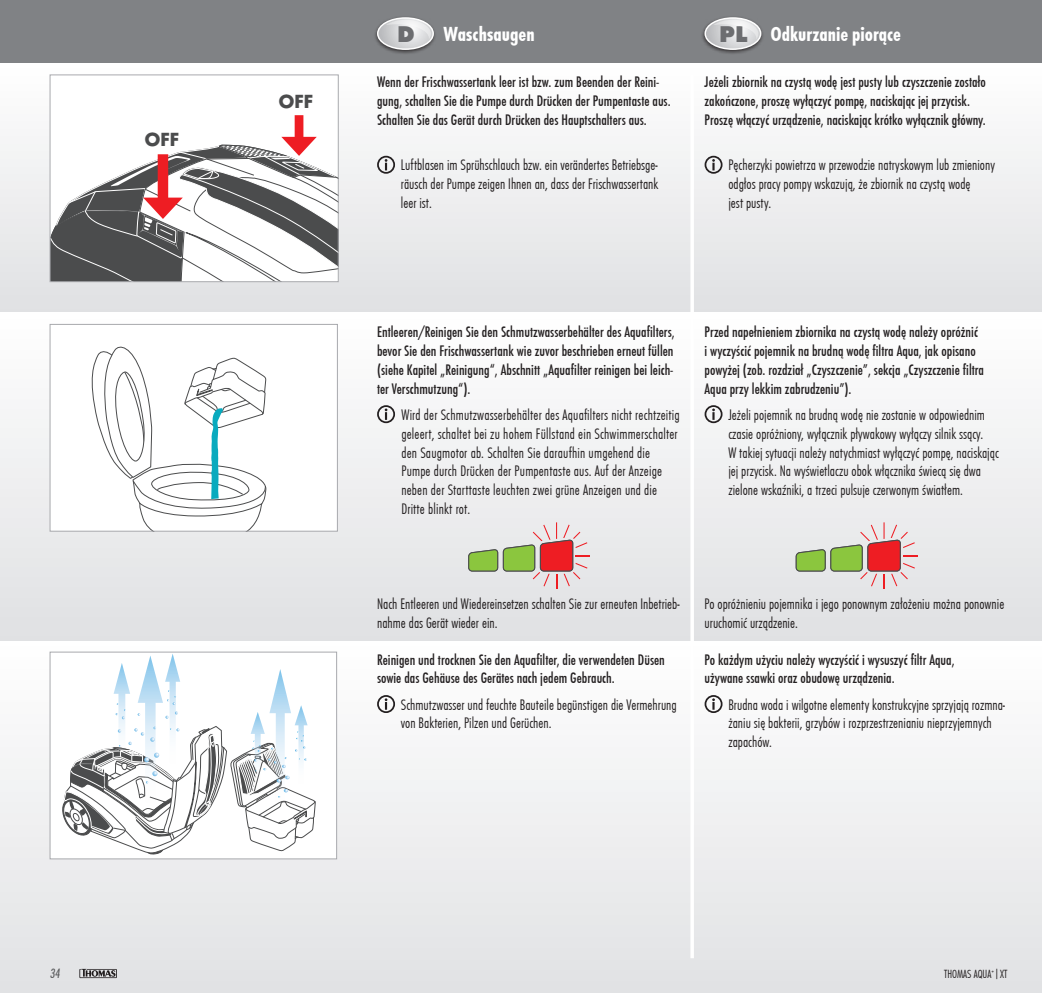
<style>
.page{position:relative;width:1042px;height:993px;background:#fff}
.page>*{position:absolute;margin:0;border:0;box-sizing:border-box;transform-origin:0 0}
.t1{font:800 23.62px "Function";color:#6c6d70}
.t2{font:700 21px "Futura Con";color:#fff}
.t3{font:700 17.5px "Futura Std";color:#4b4c4d}
.t4{font:300 15.75px/18.9px "Futura Con";color:#231f20}
.t5{font:500 15.75px/18.9px "Futura Con";color:#231f20}
.t6{font:14px "Futura Con Boo Obl";color:#57585a}
.t7{font:300 12.25px "Futura Con";color:#231f20}
</style>
<div class="page">
<div style="left:0;top:0;width:1042px;height:63px;background:#808285"></div>
<div style="left:0;top:640px;width:1042px;height:352px;background:linear-gradient(to bottom,#fffffe,#e1e2e4)"></div>
<div style="left:0;top:63px;width:1042px;height:250px;background:linear-gradient(to bottom,#fff,#e0e1e3)"></div>
<div style="left:0;top:313px;width:1042px;height:327px;background:linear-gradient(to bottom,#fffffe,#dfe1e3)"></div>
<div style="left:377px;top:156px;width:18px;height:18px;border:2px solid #231f20;border-radius:50%"></div>
<svg style="left:385px;top:159px;width:2px;height:11px"></svg>
<div style="left:704px;top:156px;width:18px;height:18px;border:2px solid #231f20;border-radius:50%"></div>
<svg style="left:712px;top:159px;width:3px;height:11px"></svg>
<div style="left:377px;top:405px;width:18px;height:18px;border:2px solid #231f20;border-radius:50%"></div>
<svg style="left:385px;top:408px;width:2px;height:12px"></svg>
<svg style="left:468px;top:522px;width:122px;height:66px;background:#d2c0ad"></svg>
<div style="left:377px;top:694px;width:18px;height:18px;border:2px solid #231f20;border-radius:50%"></div>
<svg style="left:385px;top:698px;width:2px;height:11px"></svg>
<div style="left:704px;top:405px;width:18px;height:18px;border:2px solid #231f20;border-radius:50%"></div>
<svg style="left:712px;top:408px;width:3px;height:12px"></svg>
<svg style="left:795px;top:522px;width:122px;height:66px;background:#d3c0ae"></svg>
<div style="left:704px;top:694px;width:18px;height:18px;border:2px solid #231f20;border-radius:50%"></div>
<svg style="left:712px;top:698px;width:3px;height:11px"></svg>
<div style="left:373px;top:15px;width:64px;height:40px;background:#231f20;opacity:.75"></div>
<div style="left:377px;top:17px;width:57px;height:33px;border:1px solid #fff;border-radius:50%"></div>
<svg style="left:378px;top:18px;width:55px;height:31px;background:#cdced0"></svg>
<div style="left:701px;top:15px;width:63px;height:40px;background:#231f20;opacity:.75"></div>
<div style="left:704px;top:17px;width:57px;height:33px;border:1px solid #fff;border-radius:50%"></div>
<svg style="left:705px;top:18px;width:55px;height:31px;background:#cdcecf"></svg>
<div style="left:50px;top:324px;width:287px;height:207px;background:#fff"></div>
<svg style="left:91px;top:346px;width:176px;height:183px"></svg>
<div style="left:50px;top:324px;width:288px;height:207px;border:1px solid #a8a9ad"></div>
<div style="left:50px;top:652px;width:287px;height:206px;background:#fff"></div>
<svg style="left:62px;top:654px;width:253px;height:200px"></svg>
<div style="left:50px;top:651px;width:287px;height:208px;border:1px solid #a8a9ad"></div>
<div style="left:50px;top:75px;width:288px;height:206px;background:#fff"></div>
<div style="left:50px;top:74px;width:289px;height:208px;border:1px solid #a8a9ad"></div>
<div style="left:295px;top:115px;width:8px;height:29px;background:#ee1d23"></div>
<svg style="left:50px;top:134px;width:288px;height:147px"></svg>
<hr style="left:690px;top:74px;width:4px;height:883px;background:#fff">
<svg style="left:79px;top:968px;width:38px;height:9px"></svg>
<p class="t3" style="left:145px;top:127px;width:36px">OFF</p>
<p class="t3" style="left:279px;top:89px;width:36px">OFF</p>
<h2 class="t2" style="left:770px;top:19px;width:132px">Odkurzanie piorące</h2>
<p class="t5" style="left:704px;top:72px;width:283px">Jeżeli zbiornik na czystą wodę jest pusty lub czyszczenie zostało zakończone, proszę wyłączyć pompę, naciskając jej przycisk.<br>Proszę włączyć urządzenie, naciskając krótko wyłącznik główny.</p>
<p class="t4" style="left:728px;top:155px;width:268px">Pęcherzyki powietrza w przewodzie natryskowym lub zmieniony odgłos pracy pompy wskazują, że zbiornik na czystą wodę<br>jest pusty.</p>
<h2 class="t2" style="left:443px;top:19px;width:93px">Waschsaugen</h2>
<p class="t5" style="left:377px;top:72px;width:295px">Wenn der Frischwassertank leer ist bzw. zum Beenden der Reini&shy;gung, schalten Sie die Pumpe durch Drücken der Pumpentaste aus.<br>Schalten Sie das Gerät durch Drücken des Hauptschalters aus.</p>
<p class="t4" style="left:401px;top:155px;width:259px;text-align:justify">Luftblasen im Sprühschlauch bzw. ein verändertes Betriebsge&shy;räusch der Pumpe zeigen Ihnen an, dass der Frischwassertank leer ist.</p>
<h1 class="t1" style="left:397px;top:20px;width:19px">D</h1>
<h1 class="t1" style="left:719px;top:20px;width:30px">PL</h1>
<p class="t5" style="left:377px;top:321px;width:299px">Entleeren/Reinigen Sie den Schmutzwasserbehälter des Aquafilters, bevor Sie den Frischwassertank wie zuvor beschrieben erneut füllen (siehe Kapitel „Reinigung“, Abschnitt „Aquafilter reinigen bei leich&shy;ter Verschmutzung“).</p>
<p class="t4" style="left:401px;top:404px;width:280px">Wird der Schmutzwasserbehälter des Aquafilters nicht rechtzeitig geleert, schaltet bei zu hohem Füllstand ein Schwimmerschalter den Saugmotor ab. Schalten Sie daraufhin umgehend die Pumpe durch Drücken der Pumpentaste aus. Auf der Anzeige neben der Starttaste leuchten zwei grüne Anzeigen und die Dritte blinkt rot.</p>
<p class="t5" style="left:704px;top:321px;width:281px">Przed napełnieniem zbiornika na czystą wodę należy opróżnić i wyczyścić pojemnik na brudną wodę filtra Aqua, jak opisano powyżej (zob. rozdział „Czyszczenie”, sekcja „Czyszczenie filtra Aqua przy lekkim zabrudzeniu”).</p>
<p class="t4" style="left:728px;top:404px;width:272px">Jeżeli pojemnik na brudną wodę nie zostanie w odpowiednim czasie opróżniony, wyłącznik pływakowy wyłączy silnik ssący.<br>W takiej sytuacji należy natychmiast wyłączyć pompę, naciskając jej przycisk. Na wyświetlaczu obok włącznika świecą się dwa zielone wskaźniki, a trzeci pulsuje czerwonym światłem.</p>
<p class="t4" style="left:377px;top:593px;width:304px">Nach Entleeren und Wiedereinsetzen schalten Sie zur erneuten Inbetrieb&shy;nahme das Gerät wieder ein.</p>
<p class="t5" style="left:377px;top:649px;width:289px">Reinigen und trocknen Sie den Aquafilter, die verwendeten Düsen sowie das Gehäuse des Gerätes nach jedem Gebrauch.</p>
<p class="t4" style="left:401px;top:694px;width:277px">Schmutzwasser und feuchte Bauteile begünstigen die Vermehrung von Bakterien, Pilzen und Gerüchen.</p>
<p class="t4" style="left:704px;top:593px;width:301px">Po opróżnieniu pojemnika i jego ponownym założeniu można ponownie uruchomić urządzenie.</p>
<p class="t5" style="left:704px;top:649px;width:251px">Po każdym użyciu należy wyczyścić i wysuszyć filtr Aqua, używane ssawki oraz obudowę urządzenia.</p>
<p class="t4" style="left:728px;top:694px;width:278px">Brudna woda i wilgotne elementy konstrukcyjne sprzyjają rozmna&shy;żaniu się bakterii, grzybów i rozprzestrzenianiu nieprzyjemnych zapachów.</p>
<p class="t6" style="left:50px;top:963px;width:12px">34</p>
<p class="t7" style="left:944px;top:965px;width:65px">THOMAS AQUA<sup>+</sup>|XT</p>
</div>
